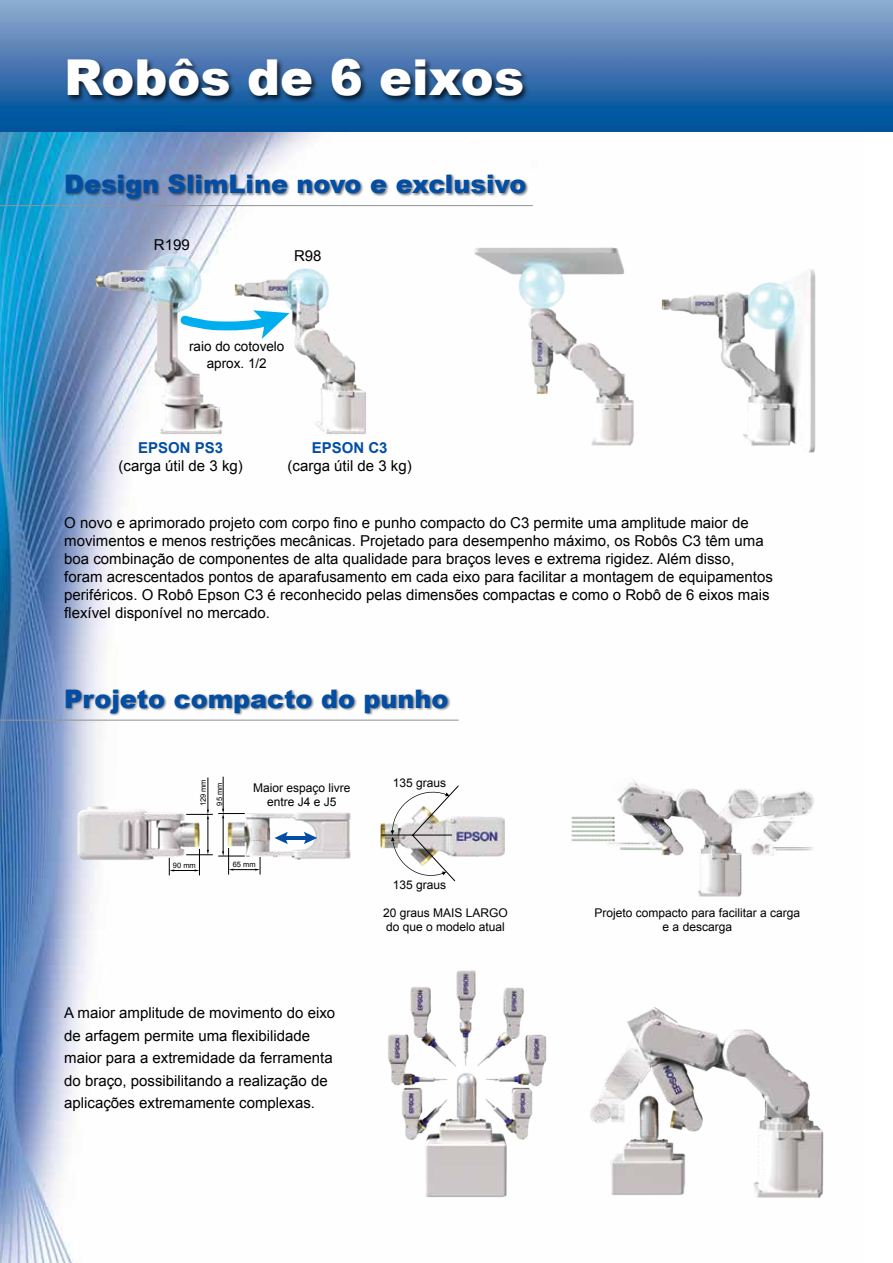
<style>
.page{position:relative;width:893px;height:1263px;background:#fff}
.page>*{position:absolute;margin:0;border:0;box-sizing:border-box;transform-origin:0 0}
.t1{font:900 49.5px "Arial";color:#fff}
.t2{font:900 25.5px "Arial";color:#034ea2}
.t3{font:15px/18px "Arial";color:#000}
.t4{font:700 15px "Arial";color:#034ea2}
.t5{font:13.5px/16.2px "Arial";color:#000;text-align:center}
.t6{font:12px/14.4px "Arial";color:#000;text-align:center}
.t7{font:7.5px "Arial";color:#000}
</style>
<div class="page">
<img style="left:0;top:131px;width:863px;height:1132px">
<img style="left:0;top:0;width:893px;height:131px">
<div style="left:66px;top:58px;width:789px;height:83px;background:#000;opacity:.75"></div>
<hr style="left:0;top:205px;width:533px;height:1px;background:#939598">
<hr style="left:0;top:720px;width:459px;height:1px;background:#939598">
<div style="left:65px;top:174px;width:779px;height:44px;background:#000;opacity:.5"></div>
<div style="left:65px;top:688px;width:779px;height:45px;background:#000;opacity:.5"></div>
<img style="left:82px;top:245px;width:300px;height:199px">
<img style="left:467px;top:239px;width:358px;height:219px">
<img style="left:374px;top:967px;width:185px;height:233px">
<img style="left:565px;top:770px;width:265px;height:129px">
<img style="left:57px;top:791px;width:474px;height:86px">
<img style="left:575px;top:994px;width:267px;height:219px">
<svg style="left:180px;top:310px;width:110px;height:29px"></svg>
<hr style="left:208px;top:817px;width:1px;height:34px;background:#000">
<hr style="left:208px;top:777px;width:1px;height:34px;background:#000">
<hr style="left:223px;top:817px;width:1px;height:36px;background:#000">
<hr style="left:223px;top:777px;width:1px;height:33px;background:#000">
<svg style="left:186px;top:809px;width:59px;height:10px"></svg>
<svg style="left:169px;top:848px;width:92px;height:27px"></svg>
<hr style="left:284px;top:836px;width:24px;height:4px;background:#034ea2">
<svg style="left:274px;top:832px;width:14px;height:12px"></svg>
<svg style="left:304px;top:832px;width:13px;height:12px"></svg>
<svg style="left:381px;top:785px;width:78px;height:97px"></svg>
<h1 class="t1" style="left:64px;top:42px;width:462px">Robôs de 6 eixos</h1>
<h2 class="t2" style="left:64px;top:165px;width:464px">Design SlimLine novo e exclusivo</h2>
<p class="t3" style="left:154px;top:236px;width:37px">R199</p>
<p class="t3" style="left:294px;top:246px;width:29px">R98</p>
<p class="t5" style="left:189px;top:339px;width:97px">raio do cotovelo aprox. 1/2</p>
<p class="t4" style="left:138px;top:438px;width:87px">EPSON PS3</p>
<p class="t3" style="left:119px;top:457px;width:126px">(carga útil de 3 kg)</p>
<p class="t4" style="left:312px;top:438px;width:77px">EPSON C3</p>
<p class="t3" style="left:288px;top:457px;width:126px">(carga útil de 3 kg)</p>
<p class="t3" style="left:64px;top:514px;width:710px">O novo e aprimorado projeto com corpo fino e punho compacto do C3 permite uma amplitude maior de movimentos e menos restrições mecânicas. Projetado para desempenho máximo, os Robôs C3 têm uma boa combinação de componentes de alta qualidade para braços leves e extrema rigidez. Além disso, foram acrescentados pontos de aparafusamento em cada eixo para facilitar a montagem de equipamentos periféricos. O Robô Epson C3 é reconhecido pelas dimensões compactas e como o Robô de 6 eixos mais flexível disponível no mercado.</p>
<h2 class="t2" style="left:64px;top:680px;width:386px">Projeto compacto do punho</h2>
<p class="t7" style="left:198px;top:806px;width:29px;rotate:-90deg">129 mm</p>
<p class="t7" style="left:215px;top:806px;width:24px;rotate:-90deg">95 mm</p>
<p class="t6" style="left:253px;top:780px;width:99px">Maior espaço livre entre J4 e J5</p>
<p class="t7" style="left:173px;top:860px;width:24px">90 mm</p>
<p class="t7" style="left:233px;top:859px;width:24px">65 mm</p>
<p class="t3" style="left:64px;top:1002px;width:272px;line-height:22.5px">A maior amplitude de movimento do eixo de arfagem permite uma flexibilidade maior para a extremidade da ferramenta do braço, possibilitando a realização de aplicações extremamente complexas.</p>
<p class="t6" style="left:393px;top:776px;width:55px">135 graus</p>
<p class="t6" style="left:393px;top:878px;width:55px">135 graus</p>
<p class="t6" style="left:383px;top:905px;width:126px;text-align:left">20 graus MAIS LARGO do que o modelo atual</p>
<p class="t6" style="left:595px;top:905px;width:207px">Projeto compacto para facilitar a carga e a descarga</p>
</div>
